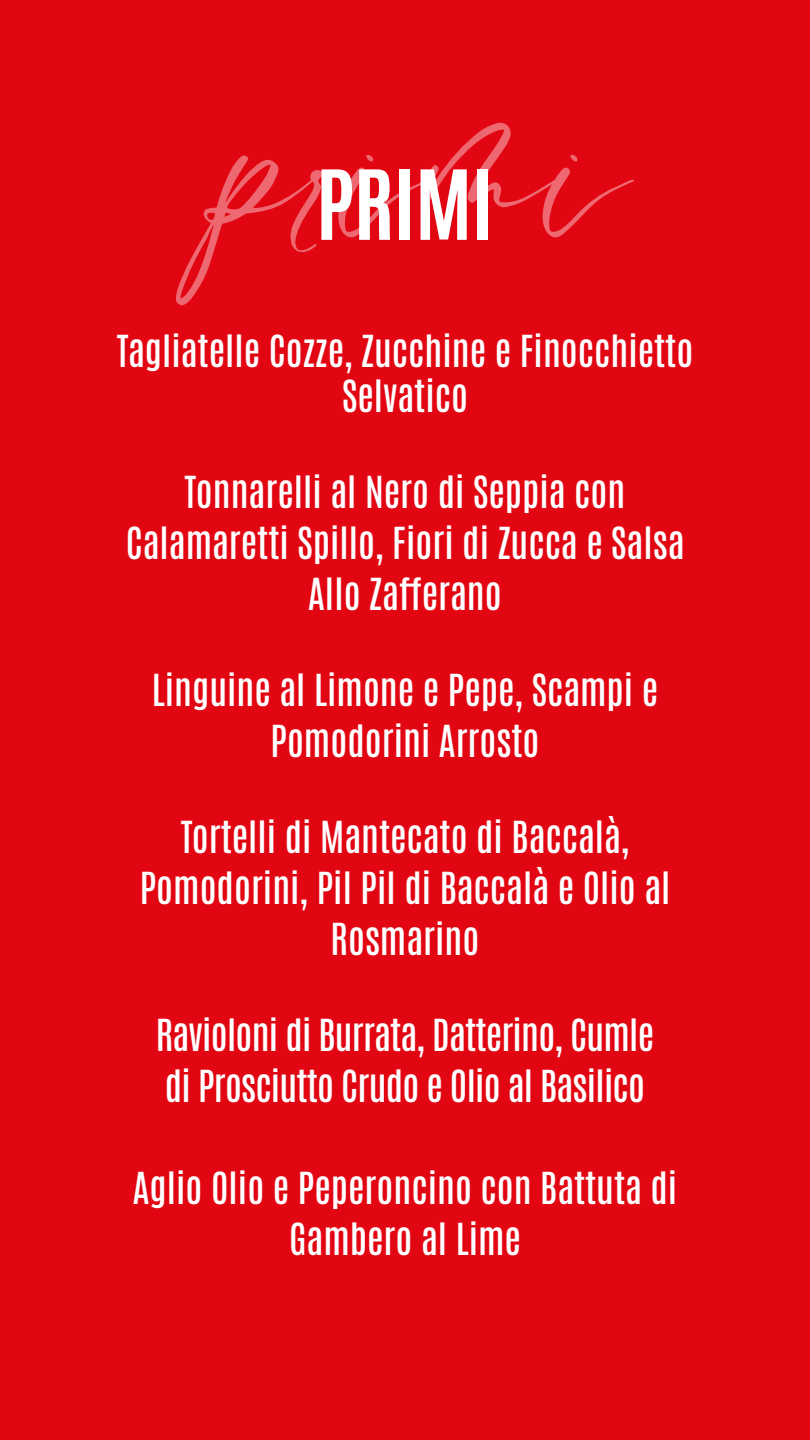
<style>
.page{position:relative;width:810px;height:1440px;background:#e20613}
.page>*{position:absolute;margin:0;border:0;box-sizing:border-box;transform-origin:0 0}
.t1{font:149.4px "Le Jour Script";color:#fff}
.t2{font:700 81.97px "Antonio";color:#fff}
.t3{font:500 37.5px/51px "Antonio";color:#fff;text-align:center}
.t4{font:500 37.5px/51px "Antonio";letter-spacing:-.02em;color:#fff}
</style>
<div class="page">
<h1 class="t1" style="left:226px;top:66px;width:407px">primi</h1>
<h2 class="t2" style="left:316px;top:145px;width:179px">PRIMI</h2>
<p class="t3" style="left:117px;top:329px;width:578px;line-height:45px">Tagliatelle Cozze, Zucchine e Finocchietto<br>Selvatico</p>
<p class="t3" style="left:126px;top:467px;width:560px">Tonnarelli al Nero di Seppia con<br>Calamaretti Spillo, Fiori di Zucca e Salsa<br>Allo Zafferano</p>
<p class="t3" style="left:152px;top:665px;width:508px">Linguine al Limone e Pepe, Scampi e<br>Pomodorini Arrosto</p>
<p class="t3" style="left:140px;top:812px;width:532px">Tortelli di Mantecato di Baccalà,<br>Pomodorini, Pil Pil di Baccalà e Olio al<br>Rosmarino</p>
<p class="t4" style="left:156px;top:1010px;width:500px">Ravioloni di Burrata, Datterino, Cumle di Prosciutto Crudo e Olio al Basilico</p>
<p class="t3" style="left:133px;top:1163px;width:546px">Aglio Olio e Peperoncino con Battuta di<br>Gambero al Lime</p>
</div>
